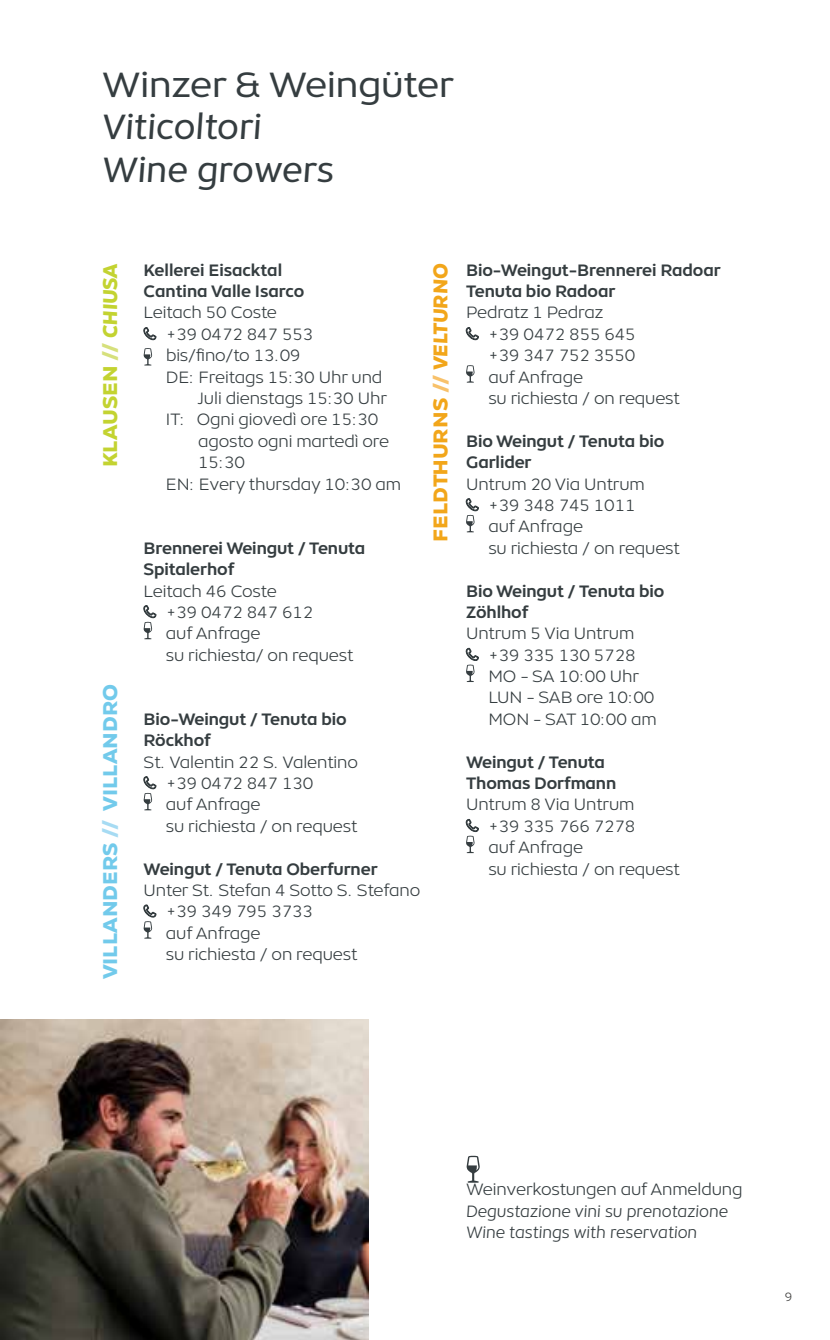
<style>
.page{position:relative;width:830px;height:1340px;background:#fff}
.page>*{position:absolute;margin:0;border:0;box-sizing:border-box;transform-origin:0 0}
.t1{font:italic 36px/42.8px "Object";color:#353d40}
.t2{font:36px "Object";color:#353d40}
.t3{font:900 20.25px "Object";color:#72caeb}
.t4{font:900 20.25px "Object";color:#f2a61a}
.t5{font:900 20.25px "Object";letter-spacing:-.005em;color:#c3d331}
.t6{font:300 16.88px/21.4px "Object";letter-spacing:-.005em;color:#353d40}
.t7{font:700 16.88px/21.4px "Object";letter-spacing:-.005em;color:#353d40}
.t8{font:italic 300 16.88px/21.4px "Object";color:#353d40}
.t9{font:300 12.38px "Object";color:#3c3c3b}
.s1{color:#d6e07c}
.s2{font-style:italic}
.s3{color:#f8c16a}
.s4{color:#a6dbf3}
</style>
<div class="page">
<svg style="left:143px;top:327px;width:13px;height:13px"></svg>
<svg style="left:143px;top:348px;width:9px;height:17px"></svg>
<svg style="left:143px;top:605px;width:13px;height:34px"></svg>
<svg style="left:143px;top:776px;width:13px;height:34px"></svg>
<svg style="left:143px;top:904px;width:13px;height:34px"></svg>
<svg style="left:465px;top:327px;width:13px;height:13px"></svg>
<svg style="left:466px;top:365px;width:8px;height:17px"></svg>
<svg style="left:465px;top:498px;width:13px;height:34px"></svg>
<svg style="left:465px;top:648px;width:13px;height:34px"></svg>
<svg style="left:465px;top:819px;width:13px;height:34px"></svg>
<img style="left:0;top:1019px;width:368px;height:320px">
<svg style="left:466px;top:1155px;width:13px;height:27px"></svg>
<h1 class="t2" style="left:102px;top:56px;width:353px">Winzer &amp; Weingüter</h1>
<h1 class="t1" style="left:102px;top:103px;width:233px">Viticoltori<br>Wine growers</h1>
<p class="t7" style="left:144px;top:258px;width:162px">Kellerei Eisacktal<br>Cantina Valle Isarco</p>
<p class="t6" style="left:144px;top:301px;width:135px">Leitach 50 Coste</p>
<p class="t6" style="left:166px;top:322px;width:149px">+39 0472 847 553</p>
<p class="t6" style="left:166px;top:343px;width:136px">bis/fino/to 13.09</p>
<p class="t6" style="left:166px;top:365px;width:218px">DE: Freitags 15:30 Uhr und</p>
<p class="t6" style="left:198px;top:386px;width:190px">Juli dienstags 15:30 Uhr</p>
<p class="t6" style="left:166px;top:408px;width:214px">IT: Ogni giovedì ore 15:30</p>
<p class="t6" style="left:198px;top:429px;width:193px">agosto ogni martedì ore</p>
<p class="t6" style="left:198px;top:450px;width:48px">15:30</p>
<p class="t6" style="left:166px;top:472px;width:236px">EN: Every thursday 10:30 am</p>
<p class="t5" style="left:94px;top:467px;width:206px;rotate:-90deg">KLAUSEN <span class="s1">//</span> <span class="s2">CHIUSA</span></p>
<p class="t4" style="left:424px;top:541px;width:280px;rotate:-90deg">FELDTHURNS <span class="s3">//</span> <span class="s2">VELTURNO</span></p>
<p class="t7" style="left:144px;top:536px;width:223px">Brennerei Weingut / Tenuta<br>Spitalerhof</p>
<p class="t6" style="left:166px;top:579px;width:189px;text-indent:-22px">Leitach 46 Coste<br>+39 0472 847 612<br>auf Anfrage<br>su richiesta/ on request</p>
<p class="t3" style="left:94px;top:979px;width:297px;rotate:-90deg">VILLANDERS <span class="s4">//</span> VILLANDRO</p>
<p class="t7" style="left:144px;top:707px;width:204px">Bio-Weingut / Tenuta bio<br>Röckhof</p>
<p class="t6" style="left:166px;top:750px;width:193px;text-indent:-22px">St. Valentin 22 S. Valentino +39 0472 847 130<br>auf Anfrage<br>su richiesta / on request</p>
<p class="t7" style="left:144px;top:856px;width:235px">Weingut / Tenuta Oberfurner</p>
<p class="t6" style="left:166px;top:878px;width:256px;text-indent:-22px">Unter St. Stefan 4 Sotto S. Stefano +39 349 795 3733<br>auf Anfrage<br>su richiesta / on request</p>
<p class="t7" style="left:466px;top:258px;width:256px">Bio-Weingut-Brennerei Radoar<br>Tenuta bio Radoar</p>
<p class="t6" style="left:488px;top:301px;width:193px;text-indent:-22px">Pedratz 1 Pedraz<br>+39 0472 855 645<br>+39 347 752 3550<br>auf Anfrage<br>su richiesta / on request</p>
<p class="t7" style="left:466px;top:429px;width:200px">Bio Weingut / Tenuta bio<br>Garlider</p>
<p class="t6" style="left:488px;top:472px;width:193px;text-indent:-22px">Untrum 20 Via Untrum +39 348 745 1011<br>auf Anfrage<br>su richiesta / on request</p>
<p class="t7" style="left:466px;top:578px;width:200px">Bio Weingut / Tenuta bio<br>Zöhlhof</p>
<p class="t6" style="left:488px;top:621px;width:170px;text-indent:-22px">Untrum 5 Via Untrum +39 335 130 5728<br>MO - SA 10:00 Uhr<br>LUN - SAB ore 10:00<br>MON - SAT 10:00 am</p>
<p class="t7" style="left:466px;top:749px;width:152px">Weingut / Tenuta<br>Thomas Dorfmann</p>
<p class="t6" style="left:488px;top:792px;width:193px;text-indent:-22px">Untrum 8 Via Untrum<br>+39 335 766 7278<br>auf Anfrage<br>su richiesta / on request</p>
<p class="t6" style="left:466px;top:1177px;width:278px">Weinverkostungen auf Anmeldung</p>
<p class="t8" style="left:466px;top:1198px;width:263px">Degustazione vini su prenotazione<br>Wine tastings with reservation</p>
<p class="t9" style="left:784px;top:1286px;width:9px">9</p>
</div>
